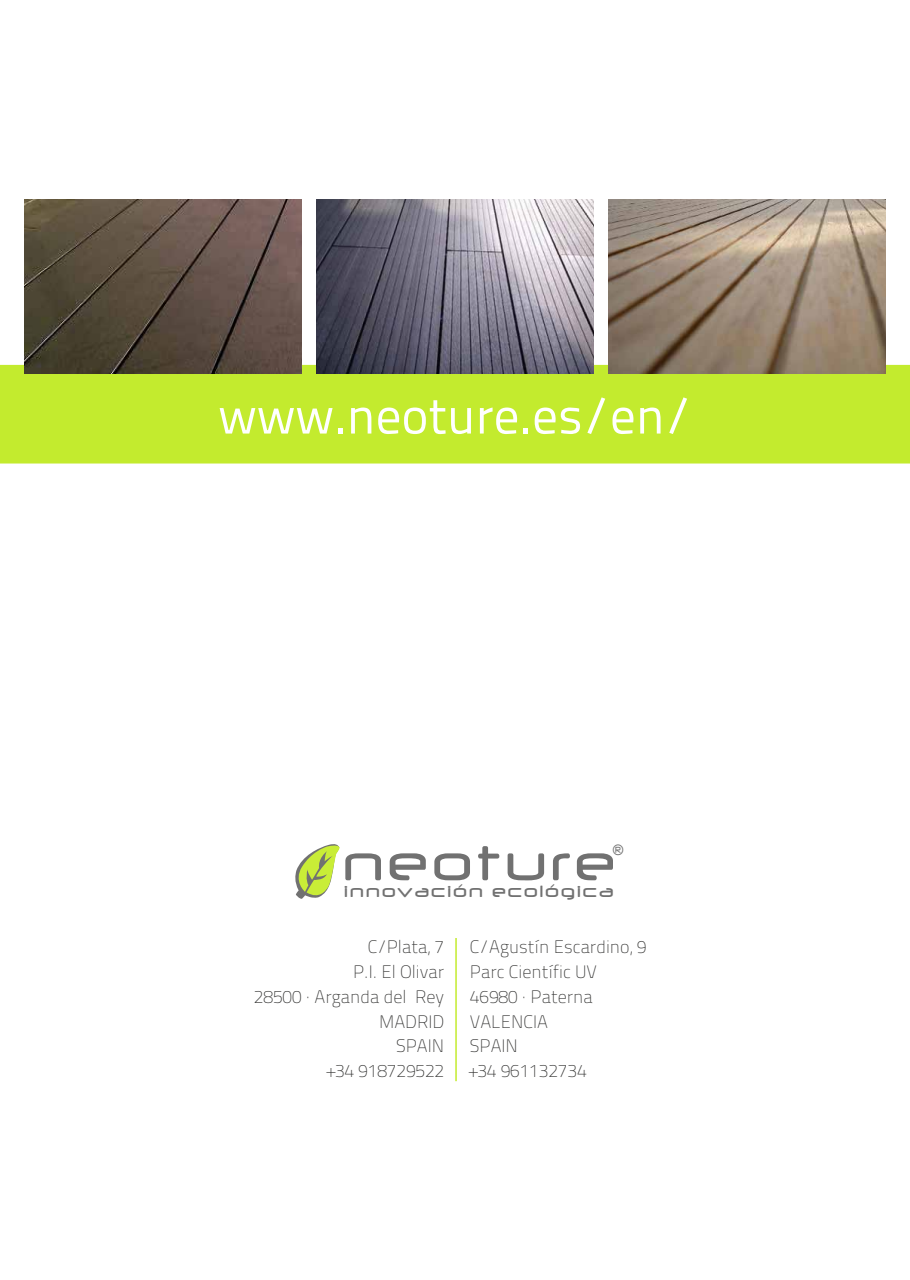
<style>
.page{position:relative;width:910px;height:1280px;background:#fff}
.page>*{position:absolute;margin:0;border:0;box-sizing:border-box;transform-origin:0 0}
.t1{font:57.45px "Neuropol";letter-spacing:.1em;color:#717171}
.t2{font:51px "Titillium Text 22 L";color:#fff}
.t3{font:19.2px "Neuropol";letter-spacing:.12em;color:#717171}
.t4{font:100 18px/24.8px "Titillium Text 22 L";color:#30302f;text-align:right}
</style>
<div class="page">
<div style="left:1px;top:366px;width:908px;height:97px;background:#c3eb2e"></div>
<img style="left:24px;top:200px;width:277px;height:173px">
<hr style="left:455px;top:938px;width:2px;height:143px;background:#c3eb2e">
<img style="left:609px;top:200px;width:277px;height:173px">
<img style="left:316px;top:200px;width:278px;height:173px">
<svg style="left:295px;top:844px;width:45px;height:55px"></svg>
<h2 class="t2" style="left:218px;top:378px;width:475px">www.neoture.es/en/</h2>
<p class="t3" style="left:612px;top:841px;width:14px">®</p>
<h1 class="t1" style="left:343px;top:832px;width:272px">neoture</h1>
<p class="t3" style="left:344px;top:881px;width:271px">innovación ecológica</p>
<p class="t4" style="left:254px;top:934px;width:192px">C/Plata, 7<br>P.I. El Olivar<br>28500 · Arganda del Rey<br>MADRID<br>SPAIN<br>+34 918729522</p>
<p class="t4" style="left:470px;top:934px;width:178px;text-align:left">C/Agustín Escardino, 9<br>Parc Científic UV<br>46980 · Paterna<br>VALENCIA<br>SPAIN<br>+34 961132734</p>
</div>
